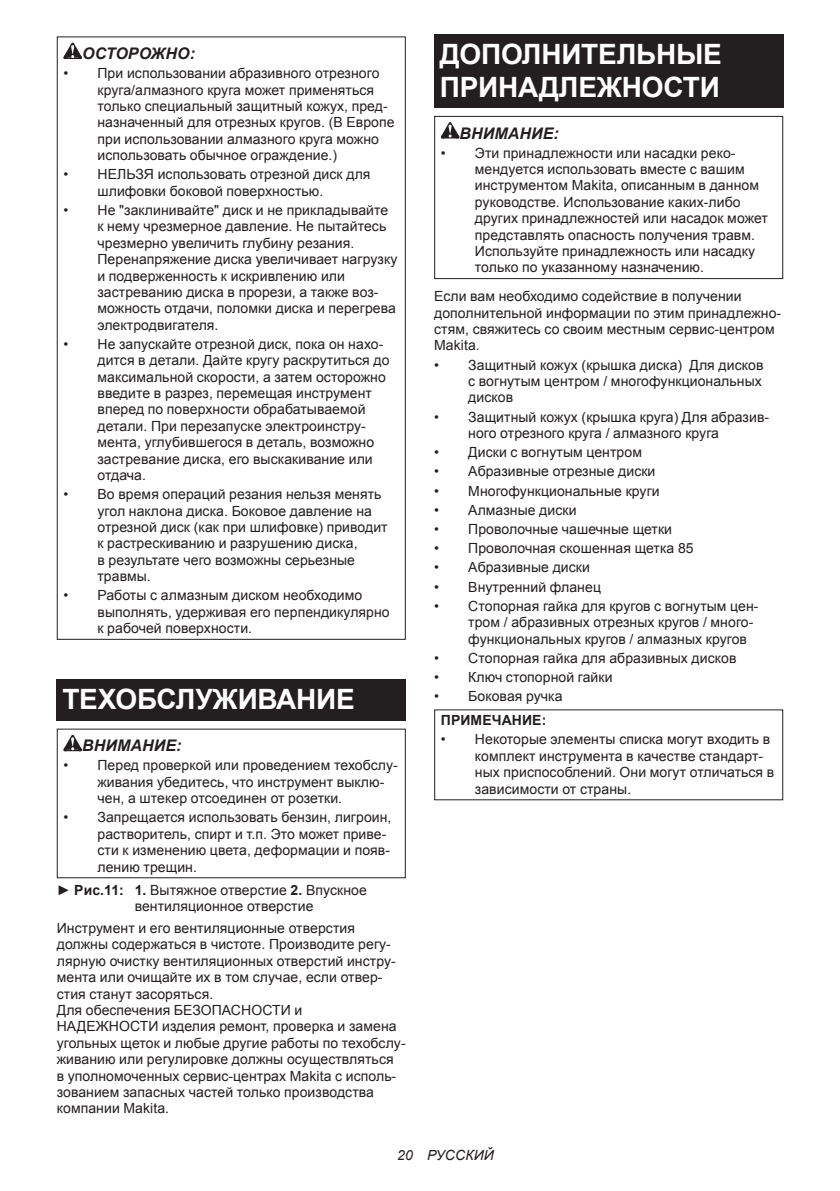
<style>
.page{position:relative;width:840px;height:1191px;background:#fff}
.page>*{position:absolute;margin:0;border:0;box-sizing:border-box;transform-origin:0 0}
.t1{font:700 28px/32.8px "Arial";letter-spacing:-.01em;color:#fff}
.t2{font:italic 700 16px "Arial";letter-spacing:.005em;color:#231f20}
.t3{font:14px/16.4px "Arial";letter-spacing:.005em;color:#231f20}
.t4{font:700 14px "Arial";letter-spacing:.005em;color:#231f20}
.t5{font:italic 14px "Arial";letter-spacing:.005em;color:#231f20}
.s1{font-weight:700}
</style>
<div class="page">
<svg style="left:63px;top:43px;width:19px;height:16px"></svg>
<div style="left:57px;top:679px;width:348px;height:41px;background:#231f20"></div>
<svg style="left:63px;top:735px;width:19px;height:16px"></svg>
<div style="left:434px;top:34px;width:348px;height:74px;background:#231f20"></div>
<svg style="left:440px;top:122px;width:19px;height:16px"></svg>
<div style="left:434px;top:116px;width:348px;height:163px;border:1px solid #231f20"></div>
<p class="t2" style="left:82px;top:43px;width:114px">ОСТОРОЖНО:</p>
<p class="t3" style="left:97px;top:65px;width:298px;text-indent:-34px">• При использовании абразивного отрезного круга/алмазного круга может применяться только специальный защитный кожух, пред&shy;назначенный для отрезных кругов. (В Европе при использовании алмазного круга можно использовать обычное ограждение.)</p>
<p class="t3" style="left:97px;top:166px;width:274px;text-indent:-34px">• НЕЛЬЗЯ использовать отрезной диск для шлифовки боковой поверхностью.</p>
<p class="t3" style="left:97px;top:202px;width:301px;text-indent:-34px">• Не "заклинивайте" диск и не прикладывайте к нему чрезмерное давление. Не пытайтесь чрезмерно увеличить глубину резания.<br>Перенапряжение диска увеличивает нагрузку и подверженность к искривлению или застреванию диска в прорези, а также воз&shy;можность отдачи, поломки диска и перегрева электродвигателя.</p>
<p class="t3" style="left:97px;top:336px;width:293px;text-indent:-34px">• Не запускайте отрезной диск, пока он нахо&shy;дится в детали. Дайте кругу раскрутиться до максимальной скорости, а затем осторожно введите в разрез, перемещая инструмент вперед по поверхности обрабатываемой детали. При перезапуске электроинстру&shy;мента, углубившегося в деталь, возможно застревание диска, его выскакивание или отдача.</p>
<p class="t3" style="left:97px;top:486px;width:291px;text-indent:-34px">• Во время операций резания нельзя менять угол наклона диска. Боковое давление на отрезной диск (как при шлифовке) приводит к растрескиванию и разрушению диска,<br>в результате чего возможны серьезные травмы.</p>
<p class="t3" style="left:97px;top:587px;width:293px;text-indent:-34px">• Работы с алмазным диском необходимо выполнять, удерживая его перпендикулярно к рабочей поверхности.</p>
<h1 class="t1" style="left:62px;top:684px;width:294px">ТЕХОБСЛУЖИВАНИЕ</h1>
<p class="t2" style="left:82px;top:735px;width:101px">ВНИМАНИЕ:</p>
<p class="t3" style="left:97px;top:757px;width:302px;text-indent:-34px">• Перед проверкой или проведением техобслу&shy;живания убедитесь, что инструмент выклю&shy;чен, а штекер отсоединен от розетки.</p>
<p class="t3" style="left:97px;top:809px;width:295px;text-indent:-34px">• Запрещается использовать бензин, лигроин, растворитель, спирт и т.п. Это может приве&shy;сти к изменению цвета, деформации и появ&shy;лению трещин.</p>
<p class="t3" style="left:135px;top:881px;width:233px;text-indent:-78px">► <span class="s1">Рис.11: 1.</span> Вытяжное отверстие <span class="s1">2.</span> Впускное вентиляционное отверстие</p>
<p class="t3" style="left:57px;top:920px;width:350px">Инструмент и его вентиляционные отверстия должны содержаться в чистоте. Производите регу&shy;лярную очистку вентиляционных отверстий инстру&shy;мента или очищайте их в том случае, если отвер&shy;стия станут засоряться.<br>Для обеспечения БЕЗОПАСНОСТИ и НАДЕЖНОСТИ изделия ремонт, проверка и замена угольных щеток и любые другие работы по техобслу&shy;живанию или регулировке должны осуществляться<br>в уполномоченных сервис-центрах Makita с исполь&shy;зованием запасных частей только производства компании Makita.</p>
<h1 class="t1" style="left:439px;top:38px;width:283px">ДОПОЛНИТЕЛЬНЫЕ<br>ПРИНАДЛЕЖНОСТИ</h1>
<p class="t2" style="left:459px;top:122px;width:101px">ВНИМАНИЕ:</p>
<p class="t3" style="left:474px;top:145px;width:294px;text-indent:-34px">• Эти принадлежности или насадки реко&shy;мендуется использовать вместе с вашим инструментом Makita, описанным в данном руководстве. Использование каких-либо других принадлежностей или насадок может представлять опасность получения травм.<br>Используйте принадлежность или насадку только по указанному назначению.</p>
<p class="t3" style="left:434px;top:288px;width:348px">Если вам необходимо содействие в получении дополнительной информации по этим принадлежно&shy;стям, свяжитесь со своим местным сервис-центром Makita.</p>
<p class="t3" style="left:468px;top:356px;width:296px;text-align:justify;text-indent:-34px">• Защитный кожух (крышка диска) Для дисков с вогнутым центром / многофункциональных дисков</p>
<p class="t3" style="left:468px;top:408px;width:302px;text-indent:-34px">• Защитный кожух (крышка круга) Для абразив&shy;ного отрезного круга / алмазного круга</p>
<p class="t3" style="left:434px;top:444px;width:209px">• Диски с вогнутым центром</p>
<p class="t3" style="left:434px;top:463px;width:223px">• Абразивные отрезные диски</p>
<p class="t3" style="left:434px;top:482px;width:227px">• Многофункциональные круги</p>
<p class="t3" style="left:434px;top:502px;width:144px">• Алмазные диски</p>
<p class="t3" style="left:434px;top:521px;width:239px">• Проволочные чашечные щетки</p>
<p class="t3" style="left:434px;top:540px;width:261px">• Проволочная скошенная щетка 85</p>
<p class="t3" style="left:434px;top:559px;width:157px">• Абразивные диски</p>
<p class="t3" style="left:434px;top:578px;width:168px">• Внутренний фланец</p>
<p class="t3" style="left:468px;top:598px;width:292px;text-indent:-34px">• Стопорная гайка для кругов с вогнутым цен&shy;тром / абразивных отрезных кругов / много&shy;функциональных кругов / алмазных кругов</p>
<p class="t3" style="left:434px;top:650px;width:304px">• Стопорная гайка для абразивных дисков</p>
<p class="t3" style="left:434px;top:669px;width:180px">• Ключ стопорной гайки</p>
<p class="t3" style="left:434px;top:688px;width:130px">• Боковая ручка</p>
<p class="t4" style="left:440px;top:711px;width:107px">ПРИМЕЧАНИЕ:</p>
<p class="t3" style="left:474px;top:731px;width:301px;text-indent:-34px">• Некоторые элементы списка могут входить в комплект инструмента в качестве стандарт&shy;ных приспособлений. Они могут отличаться в зависимости от страны.</p>
<p class="t5" style="left:397px;top:1146px;width:98px">20 РУССКИЙ</p>
</div>
